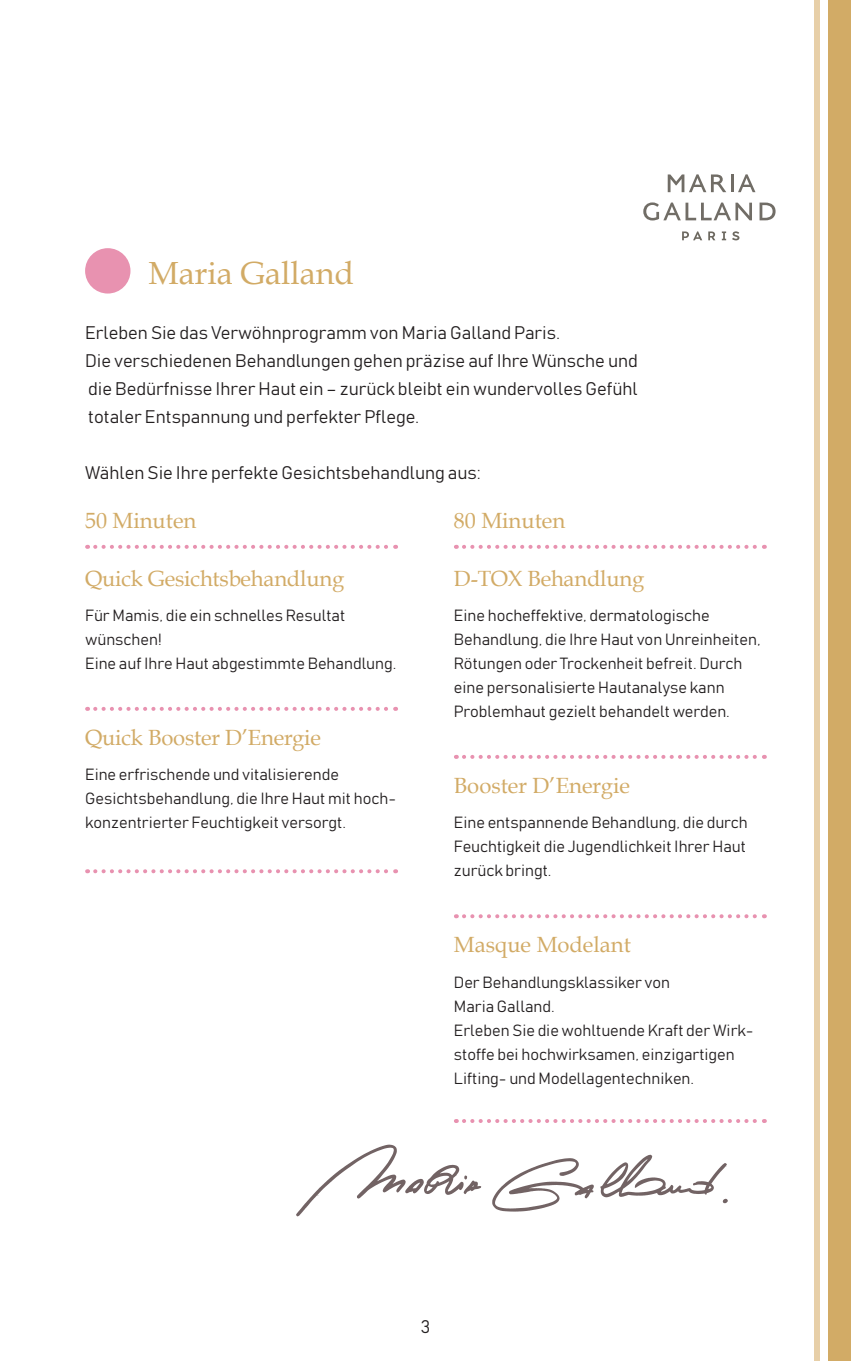
<style>
.page{position:relative;width:851px;height:1361px;background:#fff}
.page>*{position:absolute;margin:0;border:0;box-sizing:border-box;transform-origin:0 0}
.t1{font:32px "Book Antiqua";color:#d2ab66}
.t2{font:22px "Book Antiqua";letter-spacing:-.01em;color:#d2ab66}
.t3{font:18px/28px "Bahnschrift";color:#231f20}
.t4{font:16px/24px "Bahnschrift";color:#231f20}
</style>
<div class="page">
<div style="left:828px;top:0;width:22px;height:1361px;background:#d2ab66"></div>
<div style="left:814px;top:0;width:5px;height:1361px;background:#e7cfa8"></div>
<svg style="left:95px;top:545px;width:301px;height:4px"></svg>
<svg style="left:95px;top:707px;width:301px;height:4px"></svg>
<svg style="left:95px;top:869px;width:301px;height:4px"></svg>
<svg style="left:464px;top:545px;width:300px;height:4px"></svg>
<svg style="left:464px;top:755px;width:300px;height:4px"></svg>
<svg style="left:464px;top:914px;width:300px;height:4px"></svg>
<svg style="left:464px;top:1119px;width:300px;height:4px"></svg>
<svg style="left:732px;top:231px;width:7px;height:9px"></svg>
<svg style="left:708px;top:231px;width:7px;height:9px"></svg>
<svg style="left:721px;top:231px;width:5px;height:9px"></svg>
<svg style="left:682px;top:231px;width:20px;height:9px"></svg>
<hr style="left:730px;top:174px;width:3px;height:18px;background:#716d66">
<svg style="left:667px;top:174px;width:59px;height:18px"></svg>
<svg style="left:738px;top:174px;width:17px;height:18px"></svg>
<svg style="left:759px;top:203px;width:16px;height:17px"></svg>
<svg style="left:643px;top:202px;width:108px;height:18px"></svg>
<div style="left:85px;top:248px;width:45px;height:45px;background:#e892b0;border-radius:50%"></div>
<svg style="left:296px;top:1144px;width:431px;height:72px"></svg>
<h1 class="t1" style="left:148px;top:253px;width:207px">Maria Galland</h1>
<p class="t3" style="left:85px;top:318px;width:554px">Erleben Sie das Verwöhnprogramm von Maria Galland Paris.<br>Die verschiedenen Behandlungen gehen präzise auf Ihre Wünsche und die Bedürfnisse Ihrer Haut ein – zurück bleibt ein wundervolles Gefühl totaler Entspannung und perfekter Pflege.</p>
<p class="t3" style="left:85px;top:458px;width:397px">Wählen Sie Ihre perfekte Gesichtsbehandlung aus:</p>
<h2 class="t2" style="left:85px;top:507px;width:113px">50 Minuten</h2>
<h2 class="t2" style="left:85px;top:564px;width:260px">Quick Gesichtsbehandlung</h2>
<p class="t4" style="left:85px;top:603px;width:313px">Für Mamis, die ein schnelles Resultat wünschen!<br>Eine auf Ihre Haut abgestimmte Behandlung.</p>
<h2 class="t2" style="left:85px;top:724px;width:237px">Quick Booster D’Energie</h2>
<p class="t4" style="left:85px;top:762px;width:312px">Eine erfrischende und vitalisierende<br>Gesichtsbehandlung, die Ihre Haut mit hoch&shy;konzentrierter Feuchtigkeit versorgt.</p>
<h2 class="t2" style="left:454px;top:507px;width:113px">80 Minuten</h2>
<h2 class="t2" style="left:454px;top:564px;width:192px">D-TOX Behandlung</h2>
<p class="t4" style="left:454px;top:603px;width:308px">Eine hocheffektive, dermatologische Behandlung, die Ihre Haut von Unreinheiten, Rötungen oder Trockenheit befreit. Durch eine personalisierte Hautanalyse kann Problemhaut gezielt behandelt werden.</p>
<h2 class="t2" style="left:454px;top:772px;width:178px">Booster D’Energie</h2>
<p class="t4" style="left:454px;top:810px;width:295px;text-align:justify">Eine entspannende Behandlung, die durch Feuchtigkeit die Jugendlichkeit Ihrer Haut zurück bringt.</p>
<h2 class="t2" style="left:454px;top:931px;width:178px">Masque Modelant</h2>
<p class="t4" style="left:454px;top:969px;width:301px">Der Behandlungsklassiker von<br>Maria Galland.<br>Erleben Sie die wohltuende Kraft der Wirk&shy;stoffe bei hochwirksamen, einzigartigen Lifting- und Modellagentechniken.</p>
<p class="t3" style="left:420px;top:1312px;width:21px">31</p>
</div>
